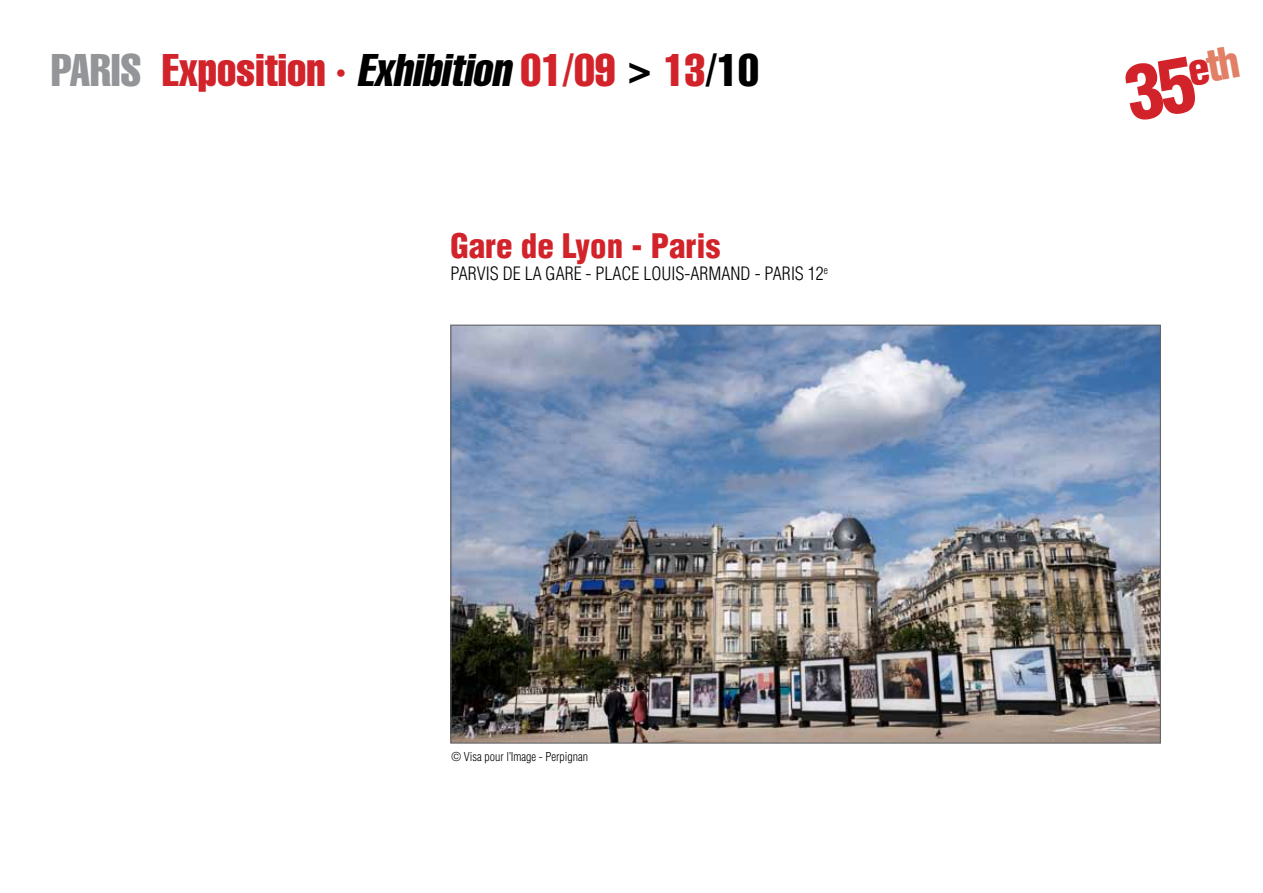
<style>
.page{position:relative;width:1263px;height:893px;background:#fff}
.page>*{position:absolute;margin:0;border:0;box-sizing:border-box;transform-origin:0 0}
.t1{font:900 condensed 73.5px "Helvetica LT Std";color:#d2232a}
.t2{font:45px "Helvetica LT Std Comp";color:#d2232a}
.t3{font:900 condensed 33px "Helvetica LT Std";color:#d2232a}
.t4{font:300 condensed 18px "Helvetica LT Std";color:#000}
.t5{font:300 condensed 12px "Helvetica LT Std";color:#000}
.s1{color:#939598}
.s2{font-style:italic;color:#000}
.s3{color:#000}
</style>
<div class="page">
<img style="left:452px;top:327px;width:707px;height:415px">
<h2 class="t2" style="left:51px;top:42px;width:709px"><span class="s1">PARIS</span> Exposition · <span class="s2">Exhibition</span> 01/09 <span class="s3">&gt;</span> 13<span class="s3">/10</span></h2>
<h1 class="t1" style="left:1119px;top:49px;width:118px;rotate:-10deg">35<sup>e</sup><sup>th</sup></h1>
<h3 class="t3" style="left:450px;top:225px;width:272px">Gare de Lyon - Paris</h3>
<p class="t4" style="left:450px;top:262px;width:18px">PARVIS</p>
<p class="t4" style="left:503px;top:262px;width:53px">DELAGARE</p>
<p class="t4" style="left:586px;top:262px;width:29px">- PLACE</p>
<p class="t4" style="left:644px;top:262px;width:17px">LOUIS</p>
<p class="t4" style="left:685px;top:262px;width:26px">-ARMAND</p>
<p class="t4" style="left:755px;top:262px;width:27px">- PARIS</p>
<p class="t4" style="left:808px;top:262px;width:22px">12<sup>E</sup></p>
<p class="t5" style="left:451px;top:749px;width:138px">© VISA POUR L’IMAGE - PERPIGNAN</p>
</div>
